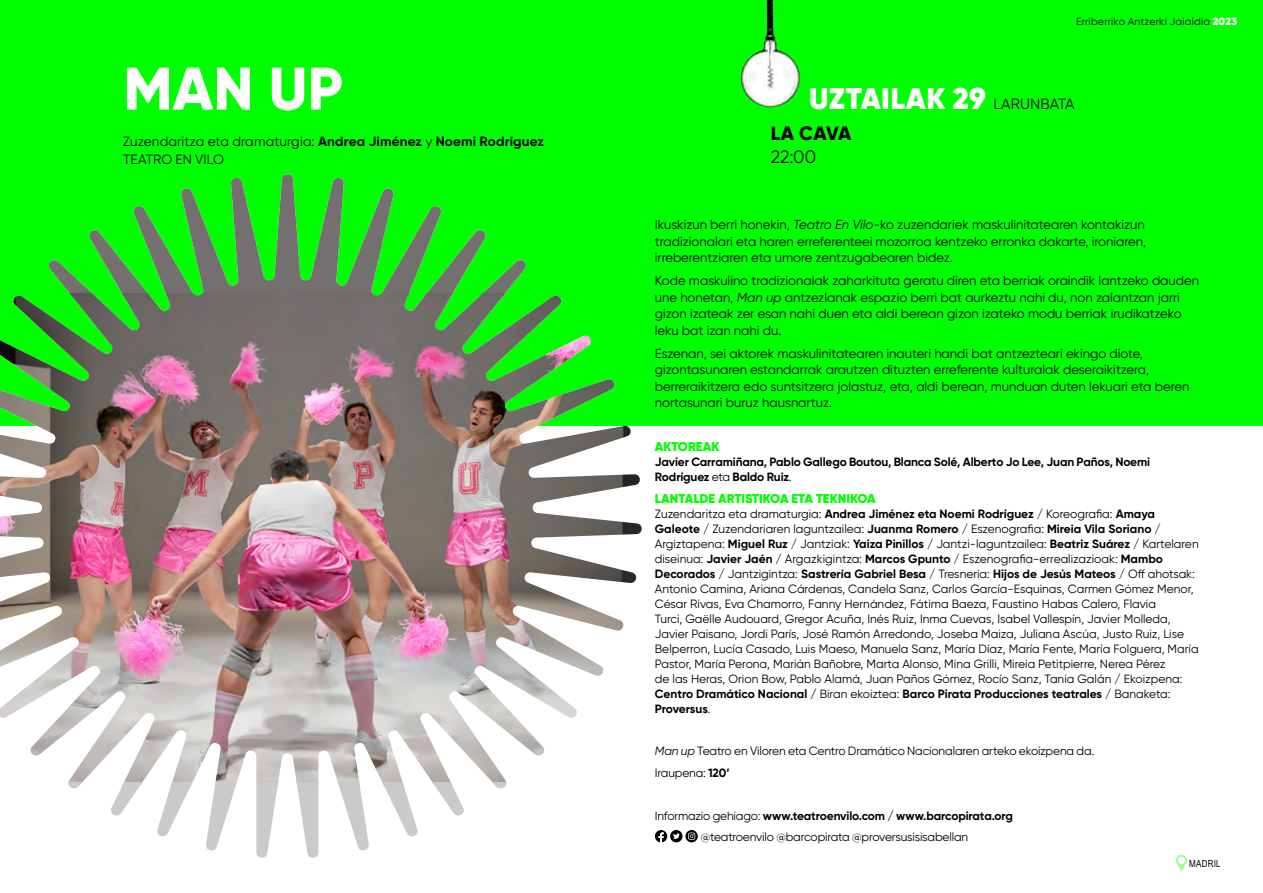
<style>
.page{position:relative;width:1263px;height:893px;background:#fff}
.page>*{position:absolute;margin:0;border:0;box-sizing:border-box;transform-origin:0 0}
.t1{font:800 60px "Gilroy";color:#fff}
.t2{font:900 30px "Gilroy";letter-spacing:.01em;color:#fff}
.t3{font:800 19.5px "Gilroy";letter-spacing:-.01em;color:#000}
.t4{font:18px "Gilroy";color:#000}
.t5{font:13.5px/17.7px "Gilroy";letter-spacing:.005em;color:#000}
.t6{font:13.05px/16.5px "Gilroy";color:#000}
.t7{font:900 12.75px "Gilroy";color:#0f0}
.t8{font:12px/15px "Gilroy";color:#000}
.t9{font:700 12px/15px "Gilroy";letter-spacing:-.01em;color:#000}
.t10{font:10.5px "Gilroy";letter-spacing:.02em;color:#000}
.t11{font:9.75px "Arial Narrow";letter-spacing:.025em;color:#000}
.s1{font-weight:700}
.s2{font-weight:900;color:#fff}
.s3{font-weight:400;font-size:15px;color:#000}
.s4{font-style:italic}
.s5{font-weight:400}
</style>
<div class="page">
<div style="left:0;top:0;width:1263px;height:425px;background:#0f0"></div>
<svg style="left:655px;top:830px;width:12px;height:12px"></svg>
<div style="left:670px;top:830px;width:12px;height:12px;background:#000;border-radius:50%"></div>
<svg style="left:673px;top:833px;width:7px;height:6px"></svg>
<svg style="left:685px;top:830px;width:13px;height:12px"></svg>
<svg style="left:688px;top:833px;width:7px;height:7px"></svg>
<svg style="left:767px;top:0;width:6px;height:26px"></svg>
<img style="left:741px;top:26px;width:59px;height:82px">
<svg style="left:48px;top:176px;width:478px;height:117px"></svg>
<img style="left:0;top:293px;width:644px;height:489px">
<svg style="left:68px;top:782px;width:439px;height:76px"></svg>
<svg style="left:1176px;top:855px;width:11px;height:17px"></svg>
<h1 class="t1" style="left:123px;top:51px;width:221px">MAN UP</h1>
<p class="t5" style="left:123px;top:132px;width:422px">Zuzendaritza eta dramaturgia: <span class="s1">Andrea Jiménez</span> y <span class="s1">Noemi Rodríguez<br></span>TEATRO EN VILO</p>
<p class="t10" style="left:1076px;top:15px;width:163px">Erriberriko Antzerki Jaialdia <span class="s2">2023</span></p>
<h2 class="t2" style="left:809px;top:79px;width:267px">UZTAILAK 29 <span class="s3">LARUNBATA</span></h2>
<h3 class="t3" style="left:771px;top:121px;width:82px">LA CAVA</h3>
<h3 class="t4" style="left:771px;top:145px;width:47px">22:00</h3>
<p class="t6" style="left:655px;top:216px;width:493px;text-align:justify">Ikuskizun berri honekin, <span class="s4">Teatro En Vilo</span>-ko zuzendariek maskulinitatearen kontakizun tradizionalari eta haren erreferenteei mozorroa kentzeko erronka dakarte, ironiaren, irreberentziaren eta umore zentzugabearen bidez.</p>
<p class="t6" style="left:655px;top:272px;width:546px">Kode maskulino tradizionalak zaharkituta geratu diren eta berriak oraindik lantzeko dauden une honetan, <span class="s4">Man up</span> antzezlanak espazio berri bat aurkeztu nahi du, non zalantzan jarri gizon izateak zer esan nahi duen eta aldi berean gizon izateko modu berriak irudikatzeko leku bat izan nahi du.</p>
<p class="t6" style="left:655px;top:345px;width:536px">Eszenan, sei aktorek maskulinitatearen inauteri handi bat antzezteari ekingo diote, gizontasunaren estandarrak arautzen dituzten erreferente kulturalak deseraikitzera, berreraikitzera edo suntsitzera jolastuz, eta, aldi berean, munduan duten lekuari eta beren nortasunari buruz hausnartuz.</p>
<p class="t7" style="left:655px;top:439px;width:66px">AKTOREAK</p>
<p class="t9" style="left:655px;top:455px;width:497px">Javier Carramiñana, Pablo Gallego Boutou, Blanca Solé, Alberto Jo Lee, Juan Paños, Noemi<br>Rodríguez <span class="s5">eta</span> Baldo Ruiz<span class="s5">.</span></p>
<p class="t7" style="left:655px;top:490px;width:222px">LANTALDE ARTISTIKOA ETA TEKNIKOA</p>
<p class="t8" style="left:655px;top:506px;width:545px">Zuzendaritza eta dramaturgia: <span class="s1">Andrea Jiménez eta Noemi Rodríguez</span> / Koreografia: <span class="s1">Amaya Galeote</span> / Zuzendariaren laguntzailea: <span class="s1">Juanma Romero</span> / Eszenografia: <span class="s1">Mireia Vila Soriano</span> / Argiztapena: <span class="s1">Miguel Ruz</span> / Jantziak: <span class="s1">Yaiza Pinillos</span> / Jantzi-laguntzailea: <span class="s1">Beatriz Suárez</span> / Kartelaren diseinua: <span class="s1">Javier Jaén</span> / Argazkigintza: <span class="s1">Marcos Gpunto</span> / Eszenografia-errealizazioak: <span class="s1">Mambo Decorados</span> / Jantzigintza: <span class="s1">Sastrería Gabriel Besa</span> / Tresneria: <span class="s1">Hijos de Jesús Mateos</span> / Off ahotsak:<br>Antonio Camina, Ariana Cárdenas, Candela Sanz, Carlos García-Esquinas, Carmen Gómez Menor, César Rivas, Eva Chamorro, Fanny Hernández, Fátima Baeza, Faustino Habas Calero, Flavia<br>Turci, Gaëlle Audouard, Gregor Acuña, Inés Ruiz, Inma Cuevas, Isabel Vallespín, Javier Molleda, Javier Paisano, Jordi París, José Ramón Arredondo, Joseba Maiza, Juliana Ascúa, Justo Ruiz, Lise Belperron, Lucía Casado, Luis Maeso, Manuela Sanz, María Díaz, María Fente, María Folguera, María Pastor, María Perona, Marián Bañobre, Marta Alonso, Mina Grilli, Mireia Petitpierre, Nerea Pérez<br>de las Heras, Orion Bow, Pablo Alamá, Juan Paños Gómez, Rocío Sanz, Tania Galán / Ekoizpena:<br><span class="s1">Centro Dramático Nacional /</span> Biran ekoiztea: <span class="s1">Barco Pirata Producciones teatrales</span> / Banaketa:<br><span class="s1">Proversus</span>.</p>
<p class="t8" style="left:655px;top:740px;width:441px;line-height:21.5px"><span class="s4">Man up</span> Teatro en Viloren eta Centro Dramático Nacionalaren arteko ekoizpena da.<br>Iraupena: <span class="s1">120’</span></p>
<p class="t8" style="left:655px;top:804px;width:360px;line-height:21.5px;text-align:center">Informazio gehiago: <span class="s1">www.teatroenvilo.com / www.barcopirata.org </span>@teatroenvilo @barcopirata @proversusisisabellan</p>
<p class="t11" style="left:1189px;top:856px;width:33px">MADRIL</p>
</div>
